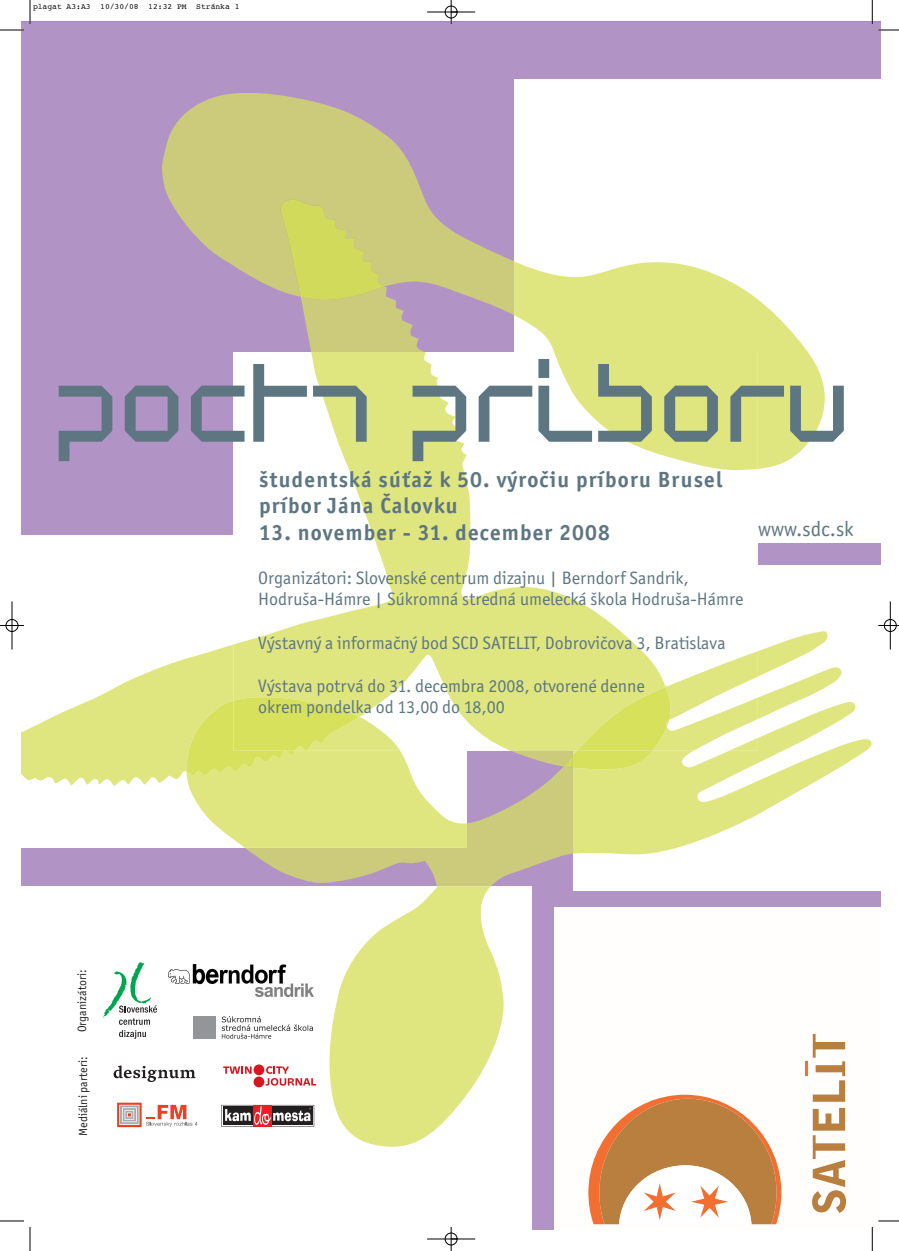
<style>
.page{position:relative;width:899px;height:1251px;background:#fff}
.page>*{position:absolute;margin:0;border:0;box-sizing:border-box;transform-origin:0 0}
.t1{font:700 22px/26.4px "Officina San Itc TCE";letter-spacing:.055em;color:#5d7682}
.t2{font:21px "Officina San Itc TCE";color:#5d7682}
.t3{font:18px/21.6px "Officina San Itc TCE";color:#5d7682}
.t4{font:12px "Officina San Itc TCE";color:#231f20}
.t5{font:8px "Courier";color:#000}
</style>
<div class="page">
<div style="left:21px;top:21px;width:859px;height:1208px;background:#b194c5"></div>
<div style="left:514px;top:80px;width:366px;height:463px;background:#fff"></div>
<div style="left:21px;top:535px;width:446px;height:313px;background:#fff"></div>
<div style="left:573px;top:565px;width:307px;height:325px;background:#fff"></div>
<div style="left:21px;top:886px;width:511px;height:343px;background:#fff"></div>
<div style="left:554px;top:906px;width:326px;height:323px;background:#fffefd"></div>
<div style="left:233px;top:352px;width:524px;height:398px;background:#fff"></div>
<svg style="left:162px;top:93px;width:352px;height:198px;fill:#cbcb7b"></svg>
<svg style="left:514px;top:261px;width:310px;height:202px;fill:#dfe67f"></svg>
<svg style="left:671px;top:702px;width:201px;height:148px"></svg>
<svg style="left:329px;top:886px;width:175px;height:260px;fill:#dfe67f"></svg>
<svg style="left:757px;top:631px;width:85px;height:88px"></svg>
<svg style="left:671px;top:651px;width:86px;height:99px;fill:#dfe67f"></svg>
<svg style="left:301px;top:286px;width:272px;height:66px"></svg>
<svg style="left:235px;top:352px;width:400px;height:292px"></svg>
<svg style="left:280px;top:199px;width:105px;height:101px;background:#ced269"></svg>
<svg style="left:21px;top:644px;width:650px;height:242px"></svg>
<svg style="left:59px;top:386px;width:53px;height:75px"></svg>
<svg style="left:125px;top:385px;width:53px;height:57px"></svg>
<svg style="left:191px;top:385px;width:53px;height:57px"></svg>
<svg style="left:253px;top:364px;width:54px;height:78px"></svg>
<svg style="left:313px;top:386px;width:54px;height:56px"></svg>
<svg style="left:412px;top:386px;width:54px;height:75px;background:#adbb8b"></svg>
<svg style="left:478px;top:386px;width:54px;height:56px"></svg>
<svg style="left:538px;top:352px;width:246px;height:118px"></svg>
<svg style="left:790px;top:386px;width:53px;height:56px"></svg>
<img style="left:169px;top:965px;width:144px;height:31px">
<div style="left:193px;top:1016px;width:23px;height:22px;background:#939598"></div>
<svg style="left:222px;top:1016px;width:91px;height:22px"></svg>
<svg style="left:103px;top:962px;width:54px;height:62px"></svg>
<svg style="left:119px;top:1030px;width:27px;height:8px"></svg>
<svg style="left:114px;top:1065px;width:82px;height:17px"></svg>
<svg style="left:117px;top:1102px;width:80px;height:25px"></svg>
<svg style="left:223px;top:1066px;width:29px;height:7px"></svg>
<svg style="left:265px;top:1066px;width:51px;height:19px"></svg>
<div style="left:253px;top:1064px;width:11px;height:11px;background:#d7171f;border-radius:50%"></div>
<div style="left:253px;top:1076px;width:11px;height:11px;background:#d7171f;border-radius:50%"></div>
<svg style="left:221px;top:1105px;width:93px;height:21px"></svg>
<hr style="left:805px;top:1061px;width:3px;height:15px;background:#f36e31">
<svg style="left:812px;top:1108px;width:34px;height:105px"></svg>
<svg style="left:812px;top:1034px;width:33px;height:67px"></svg>
<svg style="left:588px;top:1094px;width:193px;height:130px"></svg>
<svg style="left:30px;top:0;width:1px;height:24px"></svg>
<svg style="left:0;top:30px;width:24px;height:1px"></svg>
<svg style="left:872px;top:0;width:1px;height:24px"></svg>
<svg style="left:878px;top:30px;width:21px;height:1px"></svg>
<svg style="left:30px;top:1227px;width:1px;height:24px"></svg>
<svg style="left:0;top:1220px;width:24px;height:1px"></svg>
<svg style="left:872px;top:1227px;width:1px;height:24px"></svg>
<svg style="left:878px;top:1220px;width:21px;height:1px"></svg>
<div style="left:6px;top:619px;width:12px;height:13px;border:1px solid #fff;border-radius:50%"></div>
<div style="left:884px;top:619px;width:12px;height:13px;border:1px solid #fff;border-radius:50%"></div>
<hr style="left:427px;top:12px;width:48px;height:1px;background:#000">
<hr style="left:427px;top:1238px;width:48px;height:1px;background:#000">
<hr style="left:12px;top:601px;width:1px;height:48px;background:#000">
<hr style="left:890px;top:601px;width:1px;height:48px;background:#000">
<svg style="left:451px;top:0;width:1px;height:24px"></svg>
<svg style="left:451px;top:1227px;width:1px;height:24px"></svg>
<svg style="left:0;top:625px;width:24px;height:1px"></svg>
<svg style="left:878px;top:625px;width:21px;height:1px"></svg>
<div style="left:445px;top:6px;width:12px;height:12px;border:1px solid #000;border-radius:50%"></div>
<div style="left:445px;top:1232px;width:12px;height:13px;border:1px solid #000;border-radius:50%"></div>
<div style="left:6px;top:619px;width:12px;height:12px;border:1px solid #000;border-radius:50%"></div>
<div style="left:884px;top:619px;width:12px;height:12px;border:1px solid #000;border-radius:50%"></div>
<p class="t5" style="left:33px;top:3px;width:208px">plagat A3:A3 10/30/08 12:32 PM Stránka 1</p>
<p class="t4" style="left:78px;top:1032px;width:64px;rotate:-90deg">Organizátori:</p>
<p class="t4" style="left:78px;top:1136px;width:81px;rotate:-90deg">Mediálni parteri:</p>
<p class="t1" style="left:259px;top:468px;width:464px">študentská súťaž k 50. výročiu príboru Brusel príbor Jána Čalovku</p>
<p class="t1" style="left:259px;top:521px;width:352px">13. november - 31. december 2008</p>
<p class="t3" style="left:258px;top:568px;width:487px">Organizátori: Slovenské centrum dizajnu | Berndorf Sandrik,<br>Hodruša-Hámre | Súkromná stredná umelecká škola Hodruša-Hámre</p>
<p class="t3" style="left:258px;top:633px;width:469px">Výstavný a informačný bod SCD SATELIT, Dobrovičova 3, Bratislava</p>
<p class="t3" style="left:258px;top:676px;width:388px">Výstava potrvá do 31. decembra 2008, otvorené denne okrem pondelka od 13,00 do 18,00</p>
<p class="t2" style="left:758px;top:520px;width:97px">www.sdc.sk</p>
</div>
